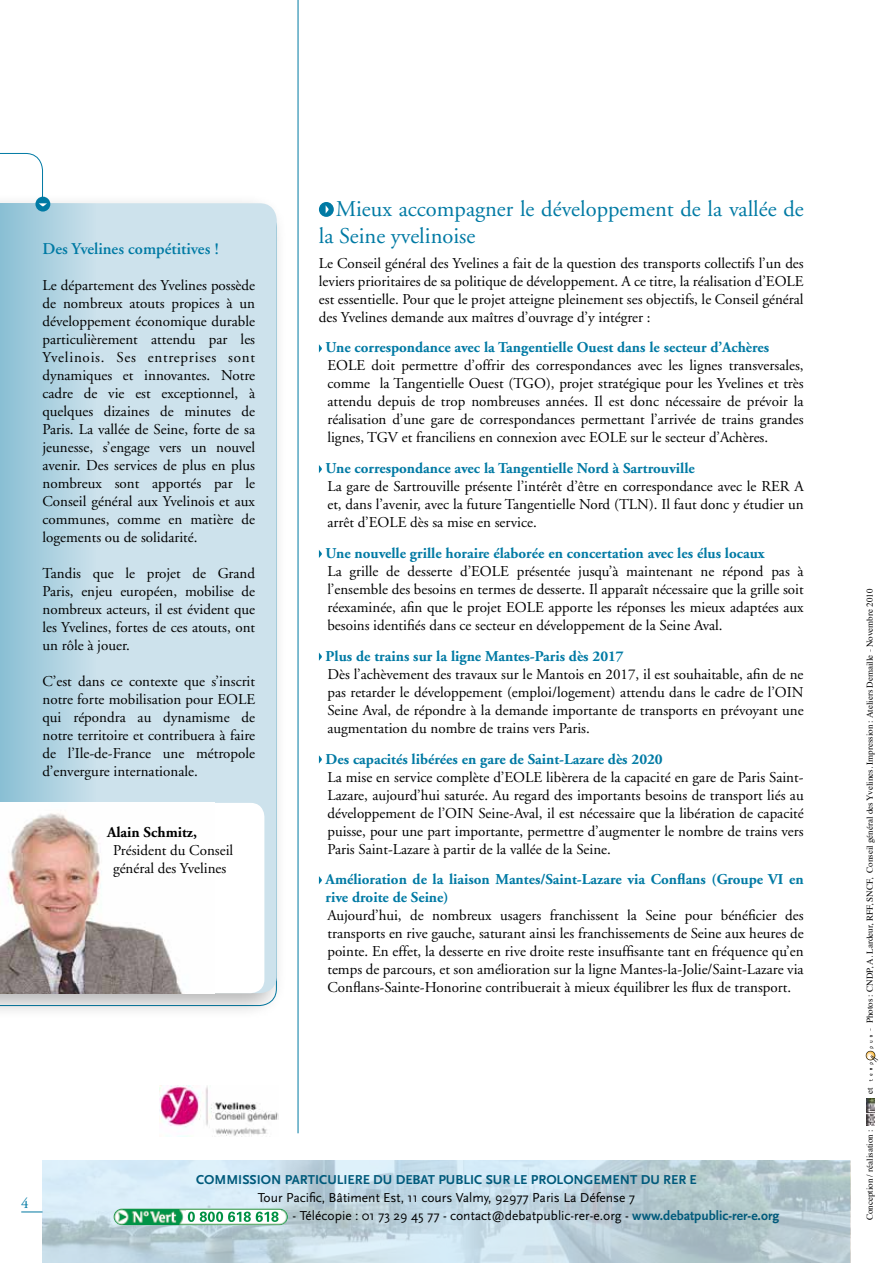
<style>
.page{position:relative;width:893px;height:1263px;background:#fff}
.page>*{position:absolute;margin:0;border:0;box-sizing:border-box;transform-origin:0 0}
.t1{font:22.5px/27px "Adobe Garamond LT";color:#007aa4}
.t2{font:600 16.5px "Adobe Garamond LT";color:#007aa4}
.t3{font:15px/18px "Adobe Garamond LT";color:#000;text-align:justify}
.t4{font:700 15px/18px "Adobe Garamond LT";color:#007aa4}
.t5{font:700 15px "Adobe Garamond LT";color:#000}
.t6{font:15px "Adobe Garamond LT";color:#007aa4}
.t7{font:13.5px "Scala Sans Pro";color:#000}
.t8{font:700 13.5px "Scala Sans Pro";color:#005a7b}
.t9{font:9px "Times";color:#000}
.s1{font-weight:700;color:#005a7b}
</style>
<div class="page">
<div style="left:0;top:192px;width:286px;height:827px;background:#000;opacity:.3"></div>
<div style="left:96px;top:203px;width:181px;height:790px;background:#cde2ec"></div>
<hr style="left:298px;top:0;width:1px;height:1133px;background:#007aa4">
<img style="left:43px;top:1161px;width:807px;height:102px">
<img style="left:114px;top:1208px;width:174px;height:17px;border-radius:8px">
<svg style="left:186px;top:1211px;width:95px;height:12px"></svg>
<svg style="left:188px;top:1211px;width:90px;height:11px"></svg>
<svg style="left:319px;top:344px;width:3px;height:8px"></svg>
<svg style="left:319px;top:465px;width:3px;height:8px"></svg>
<svg style="left:319px;top:550px;width:3px;height:8px"></svg>
<svg style="left:319px;top:652px;width:3px;height:9px"></svg>
<svg style="left:319px;top:755px;width:3px;height:8px"></svg>
<svg style="left:319px;top:876px;width:3px;height:8px"></svg>
<img style="left:867px;top:1098px;width:7px;height:28px">
<svg style="left:866px;top:1035px;width:12px;height:46px"></svg>
<svg style="left:21px;top:1211px;width:22px;height:1px"></svg>
<img style="left:159px;top:1085px;width:120px;height:52px">
<svg style="left:319px;top:202px;width:15px;height:15px"></svg>
<svg style="left:326px;top:205px;width:3px;height:9px"></svg>
<div style="left:0;top:203px;width:96px;height:753px;background:linear-gradient(to right,#89bfd4,#cae0eb)"></div>
<svg style="left:214px;top:803px;width:50px;height:190px"></svg>
<img style="left:0;top:803px;width:214px;height:190px">
<div style="left:35px;top:197px;width:15px;height:15px;background:#007aa4;border-radius:50%"></div>
<svg style="left:0;top:153px;width:47px;height:525px;background:#a0cbdc"></svg>
<p class="t2" style="left:43px;top:239px;width:178px">Des Yvelines compétitives !</p>
<p class="t3" style="left:43px;top:276px;width:214px">Le département des Yvelines possède de nombreux atouts propices à un développement économique durable particulièrement attendu par les Yvelinois. Ses entreprises sont dynamiques et innovantes. Notre cadre de vie est exceptionnel, à quelques dizaines de minutes de Paris. La vallée de Seine, forte de sa jeunesse, s’engage vers un nouvel avenir. Des services de plus en plus nombreux sont apportés par le Conseil général aux Yvelinois et aux communes, comme en matière de logements ou de solidarité.</p>
<p class="t3" style="left:43px;top:564px;width:214px">Tandis que le projet de Grand Paris, enjeu européen, mobilise de nombreux acteurs, il est évident que les Yvelines, fortes de ces atouts, ont un rôle à jouer.</p>
<p class="t3" style="left:43px;top:672px;width:214px">C’est dans ce contexte que s’inscrit notre forte mobilisation pour EOLE qui répondra au dynamisme de notre territoire et contribuera à faire de l’Ile-de-France une métropole d’envergure internationale.</p>
<p class="t5" style="left:107px;top:823px;width:91px">Alain Schmitz,</p>
<p class="t3" style="left:113px;top:841px;width:122px">Président du Conseil général des Yvelines</p>
<h1 class="t1" style="left:319px;top:196px;width:486px;text-indent:17px">Mieux accompagner le développement de la vallée de la Seine yvelinoise</h1>
<p class="t3" style="left:319px;top:254px;width:486px">Le Conseil général des Yvelines a fait de la question des transports collectifs l’un des leviers prioritaires de sa politique de développement. A ce titre, la réalisation d’EOLE est essentielle. Pour que le projet atteigne pleinement ses objectifs, le Conseil général des Yvelines demande aux maîtres d’ouvrage d’y intégrer :</p>
<p class="t4" style="left:326px;top:339px;width:445px">Une correspondance avec la Tangentielle Ouest dans le secteur d’Achères</p>
<p class="t3" style="left:327px;top:357px;width:478px">EOLE doit permettre d’offrir des correspondances avec les lignes transversales, comme la Tangentielle Ouest (TGO), projet stratégique pour les Yvelines et très attendu depuis de trop nombreuses années. Il est donc nécessaire de prévoir la réalisation d’une gare de correspondances permettant l’arrivée de trains grandes lignes, TGV et franciliens en connexion avec EOLE sur le secteur d’Achères.</p>
<p class="t4" style="left:326px;top:459px;width:371px">Une correspondance avec la Tangentielle Nord à Sartrouville</p>
<p class="t3" style="left:327px;top:477px;width:478px">La gare de Sartrouville présente l’intérêt d’être en correspondance avec le RER A et, dans l’avenir, avec la future Tangentielle Nord (TLN). Il faut donc y étudier un arrêt d’EOLE dès sa mise en service.</p>
<p class="t4" style="left:326px;top:544px;width:441px">Une nouvelle grille horaire élaborée en concertation avec les élus locaux</p>
<p class="t3" style="left:327px;top:562px;width:478px">La grille de desserte d’EOLE présentée jusqu’à maintenant ne répond pas à l’ensemble des besoins en termes de desserte. Il apparaît nécessaire que la grille soit réexaminée, afin que le projet EOLE apporte les réponses les mieux adaptées aux besoins identifiés dans ce secteur en développement de la Seine Aval.</p>
<p class="t4" style="left:326px;top:647px;width:300px">Plus de trains sur la ligne Mantes-Paris dès 2017</p>
<p class="t3" style="left:327px;top:665px;width:478px">Dès l’achèvement des travaux sur le Mantois en 2017, il est souhaitable, afin de ne pas retarder le développement (emploi/logement) attendu dans le cadre de l’OIN Seine Aval, de répondre à la demande importante de transports en prévoyant une augmentation du nombre de trains vers Paris.</p>
<p class="t4" style="left:326px;top:750px;width:339px">Des capacités libérées en gare de Saint-Lazare dès 2020</p>
<p class="t3" style="left:327px;top:768px;width:478px">La mise en service complète d’EOLE libèrera de la capacité en gare de Paris Saint-Lazare, aujourd’hui saturée. Au regard des importants besoins de transport liés au développement de l’OIN Seine-Aval, il est nécessaire que la libération de capacité puisse, pour une part importante, permettre d’augmenter le nombre de trains vers Paris Saint-Lazare à partir de la vallée de la Seine.</p>
<p class="t4" style="left:326px;top:870px;width:480px">Amélioration de la liaison Mantes/Saint-Lazare via Conflans (Groupe VI en rive droite de Seine)</p>
<p class="t3" style="left:327px;top:906px;width:478px">Aujourd’hui, de nombreux usagers franchissent la Seine pour bénéficier des transports en rive gauche, saturant ainsi les franchissements de Seine aux heures de pointe. En effet, la desserte en rive droite reste insuffisante tant en fréquence qu’en temps de parcours, et son amélioration sur la ligne Mantes-la-Jolie/Saint-Lazare via Conflans-Sainte-Honorine contribuerait à mieux équilibrer les flux de transport.</p>
<p class="t6" style="left:21px;top:1194px;width:9px">4</p>
<p class="t8" style="left:196px;top:1170px;width:502px">COMMISSION PARTICULIERE DU DEBAT PUBLIC SUR LE PROLONGEMENT DU RER E</p>
<p class="t7" style="left:258px;top:1188px;width:379px">Tour Pacific, Bâtiment Est, 11 cours Valmy, 92977 Paris La Défense 7</p>
<p class="t7" style="left:293px;top:1206px;width:488px">- Télécopie : 01 73 29 45 77 - contact@debatpublic-rer-e.org - <span class="s1">www.debatpublic-rer-e.org</span></p>
<p class="t9" style="left:861px;top:1031px;width:443px;rotate:-90deg">- Photos : CNDP, A. Lardeur, RFF, SNCF, Conseil général des Yvelines. Impression : Ateliers Demaille - Novembre 2010</p>
<p class="t9" style="left:861px;top:1094px;width:8px;rotate:-90deg">et</p>
<p class="t9" style="left:861px;top:1220px;width:92px;rotate:-90deg">Conception / réalisation :</p>
</div>
